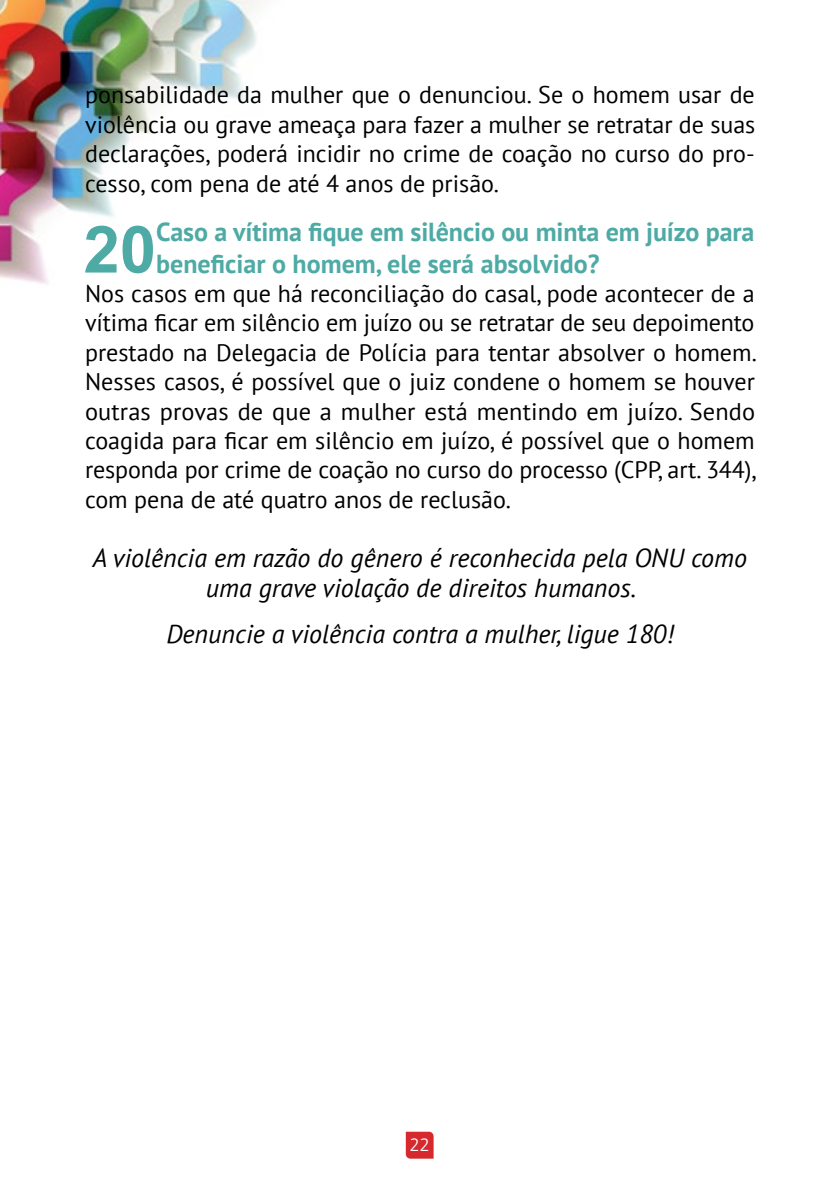
<style>
.page{position:relative;width:840px;height:1191px;background:#fff}
.page>*{position:absolute;margin:0;border:0;box-sizing:border-box;transform-origin:0 0}
.t1{font:700 65.2px "Arial";color:#4eaaa5}
.t2{font:italic 26px/29.4px "PT Sans";color:#000;text-align:center}
.t3{font:700 26px/32px "PT Sans";letter-spacing:-.005em;color:#4eaaa5}
.t4{font:24px/29.4px "PT Sans";color:#000;text-align:justify}
.t5{font:300 18px "Frutiger LT";color:#fff}
</style>
<div class="page">
<img style="left:0;top:0;width:259px;height:284px">
<svg style="left:405px;top:1131px;width:28px;height:27px"></svg>
<p class="t4" style="left:85px;top:80px;width:671px">ponsabilidade da mulher que o denunciou. Se o homem usar de violência ou grave ameaça para fazer a mulher se retratar de suas declarações, poderá incidir no crime de coação no curso do pro&shy;cesso, com pena de até 4 anos de prisão.</p>
<h1 class="t1" style="left:83px;top:206px;width:74px">20</h1>
<p class="t3" style="left:156px;top:215px;width:599px">Caso a vítima fique em silêncio ou minta em juízo para beneficiar o homem, ele será absolvido?</p>
<p class="t4" style="left:85px;top:278px;width:673px">Nos casos em que há reconciliação do casal, pode acontecer de a vítima ficar em silêncio em juízo ou se retratar de seu depoimento prestado na Delegacia de Polícia para tentar absolver o homem.<br>Nesses casos, é possível que o juiz condene o homem se houver outras provas de que a mulher está mentindo em juízo. Sendo coagida para ficar em silêncio em juízo, é possível que o homem responda por crime de coação no curso do processo (CPP, art. 344), com pena de até quatro anos de reclusão.</p>
<p class="t2" style="left:93px;top:543px;width:655px">A violência em razão do gênero é reconhecida pela ONU como uma grave violação de direitos humanos.</p>
<p class="t2" style="left:166px;top:619px;width:508px">Denuncie a violência contra a mulher, ligue 180!</p>
<p class="t5" style="left:409px;top:1135px;width:22px">22</p>
</div>
